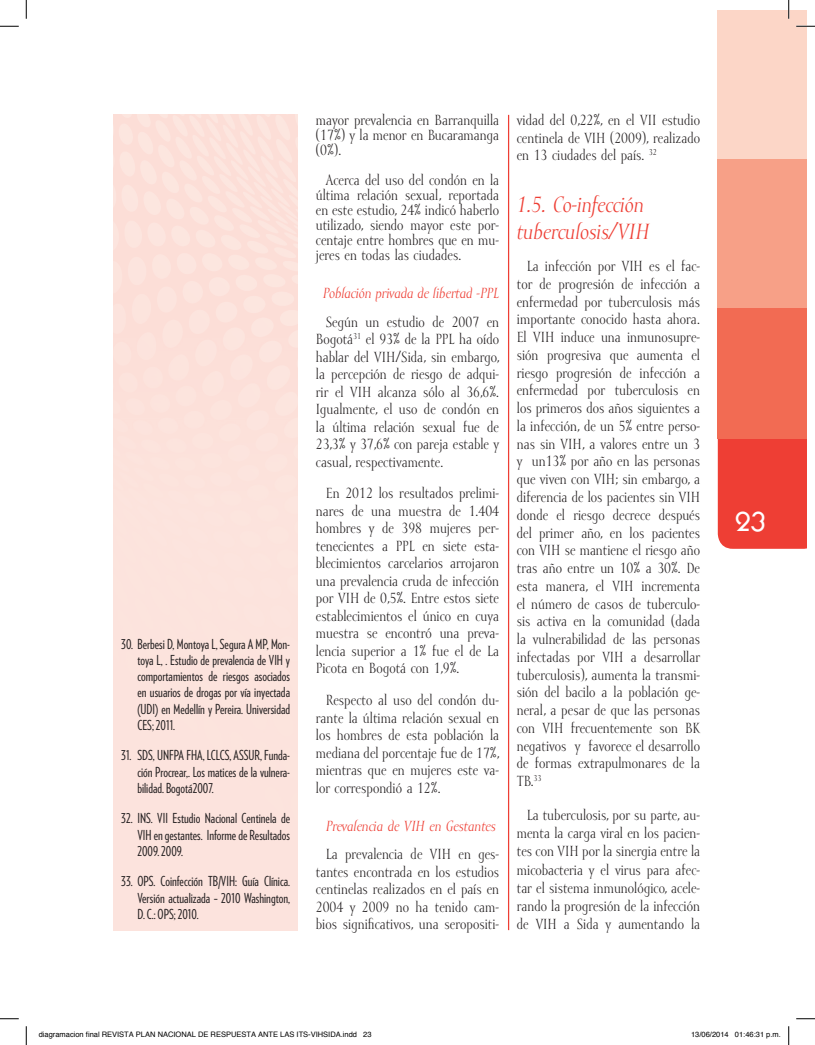
<style>
.page{position:relative;width:815px;height:1045px;background:#fff}
.page>*{position:absolute;margin:0;border:0;box-sizing:border-box;transform-origin:0 0}
.t1{font:25px "Bosanova";color:#fff}
.subtitulo_rojo{font:italic 22.5px/27px "Mramor";color:#ee3e34}
.texto_corrido{font:15px/17.5px "Mramor";color:#231f20;text-align:justify}
.texto_corrido-2{font:italic 15px "Mramor";color:#ee3e34}
.Notas{font:13.75px/16.2px "Verlag Compressed";color:#231f20;text-align:justify}
.t2{font:7.5px "Helvetica";color:#000}
</style>
<div class="page">
<div style="left:717px;top:438px;width:89px;height:111px;background:#ee3e34"></div>
<div style="left:717px;top:307px;width:89px;height:131px;background:#f26b53"></div>
<div style="left:717px;top:159px;width:89px;height:148px;background:#f7a087"></div>
<div style="left:717px;top:10px;width:89px;height:149px;background:#fcd6c7"></div>
<hr style="left:508px;top:115px;width:1px;height:815px;background:#ee3e34">
<svg style="left:0;top:25px;width:19px;height:2px"></svg>
<svg style="left:796px;top:25px;width:18px;height:2px"></svg>
<svg style="left:0;top:1018px;width:19px;height:1px"></svg>
<svg style="left:796px;top:1018px;width:18px;height:1px"></svg>
<svg style="left:25px;top:0;width:2px;height:19px"></svg>
<svg style="left:25px;top:1026px;width:2px;height:19px"></svg>
<svg style="left:788px;top:0;width:1px;height:19px"></svg>
<svg style="left:788px;top:1026px;width:1px;height:19px"></svg>
<p class="Notas" style="left:137px;top:635px;width:154px;text-indent:-16px">30. Berbesi D, Montoya L, Segura A MP, Mon&shy;toya L, . Estudio de prevalencia de VIH y comportamientos de riesgos asociados en usuarios de drogas por vía inyectada (UDI) en Medellín y Pereira. Universidad CES; 2011.</p>
<p class="Notas" style="left:137px;top:747px;width:154px;text-indent:-16px">31. SDS, UNFPA FHA, LCLCS, ASSUR, Funda&shy;ción Procrear,. Los matices de la vulnera&shy;bilidad. Bogotá2007.</p>
<p class="Notas" style="left:137px;top:810px;width:154px;text-indent:-16px">32. INS. VII Estudio Nacional Centinela de VIH en gestantes. Informe de Resultados 2009. 2009.</p>
<p class="Notas" style="left:137px;top:872px;width:154px;text-indent:-16px">33. OPS. Coinfección TB/VIH: Guía Clínica.<br>Versión actualizada – 2010 Washington, D. C.: OPS; 2010.</p>
<p class="texto_corrido" style="left:316px;top:115px;width:185px;line-height:15px">mayor prevalencia en Barranquilla (17%) y la menor en Bucaramanga (0%).</p>
<p class="texto_corrido" style="left:316px;top:174px;width:185px;line-height:15px;text-indent:10px">Acerca del uso del condón en la última relación sexual, reportada en este estudio, 24% indicó haberlo utilizado, siendo mayor este por&shy;centaje entre hombres que en mu&shy;jeres en todas las ciudades.</p>
<p class="texto_corrido-2" style="left:323px;top:285px;width:177px">Población privada de libertad -PPL</p>
<p class="texto_corrido" style="left:316px;top:315px;width:185px;text-indent:10px">Según un estudio de 2007 en Bogotá<sup>31</sup> el 93% de la PPL ha oído hablar del VIH/Sida, sin embargo, la percepción de riesgo de adqui&shy;rir el VIH alcanza sólo al 36,6%.<br>Igualmente, el uso de condón en la última relación sexual fue de 23,3% y 37,6% con pareja estable y casual, respectivamente.</p>
<p class="texto_corrido" style="left:316px;top:486px;width:185px;text-indent:10px">En 2012 los resultados prelimi&shy;nares de una muestra de 1.404 hombres y de 398 mujeres per&shy;tenecientes a PPL en siete esta&shy;blecimientos carcelarios arrojaron una prevalencia cruda de infección por VIH de 0,5%. Entre estos siete establecimientos el único en cuya muestra se encontró una preva&shy;lencia superior a 1% fue el de La Picota en Bogotá con 1,9%.</p>
<p class="texto_corrido" style="left:316px;top:693px;width:185px;text-indent:10px">Respecto al uso del condón du&shy;rante la última relación sexual en los hombres de esta población la mediana del porcentaje fue de 17%, mientras que en mujeres este va&shy;lor correspondió a 12%.</p>
<p class="texto_corrido-2" style="left:326px;top:818px;width:171px">Prevalencia de VIH en Gestantes</p>
<p class="texto_corrido" style="left:316px;top:847px;width:185px;text-indent:10px">La prevalencia de VIH en ges&shy;tantes encontrada en los estudios centinelas realizados en el país en 2004 y 2009 no ha tenido cam&shy;bios significativos, una seropositi-</p>
<p class="texto_corrido" style="left:516px;top:113px;width:185px">vidad del 0,22%, en el VII estudio centinela de VIH (2009), realizado en 13 ciudades del país. <sup>32</sup></p>
<p class="subtitulo_rojo" style="left:516px;top:194px;width:134px">1.5. Co-infección tuberculosis/VIH</p>
<p class="texto_corrido" style="left:516px;top:259px;width:185px;text-indent:10px">La infección por VIH es el fac&shy;tor de progresión de infección a enfermedad por tuberculosis más importante conocido hasta ahora.<br>El VIH induce una inmunosupre&shy;sión progresiva que aumenta el riesgo progresión de infección a enfermedad por tuberculosis en los primeros dos años siguientes a la infección, de un 5% entre perso&shy;nas sin VIH, a valores entre un 3 y un13% por año en las personas que viven con VIH; sin embargo, a diferencia de los pacientes sin VIH donde el riesgo decrece después del primer año, en los pacientes con VIH se mantiene el riesgo año tras año entre un 10% a 30%. De esta manera, el VIH incrementa el número de casos de tuberculo&shy;sis activa en la comunidad (dada la vulnerabilidad de las personas infectadas por VIH a desarrollar tuberculosis), aumenta la transmi&shy;sión del bacilo a la población ge&shy;neral, a pesar de que las personas con VIH frecuentemente son BK negativos y favorece el desarrollo de formas extrapulmonares de la TB.<sup>33</sup></p>
<p class="texto_corrido" style="left:516px;top:808px;width:185px;line-height:18.1px;text-indent:10px">La tuberculosis, por su parte, au&shy;menta la carga viral en los pacien&shy;tes con VIH por la sinergia entre la micobacteria y el virus para afec&shy;tar el sistema inmunológico, acele&shy;rando la progresión de la infección de VIH a Sida y aumentando la</p>
<h1 class="t1" style="left:735px;top:506px;width:32px">23</h1>
<p class="t2" style="left:39px;top:1029px;width:334px">diagramacion final REVISTA PLAN NACIONAL DE RESPUESTA ANTE LAS ITS-VIHSIDA.indd 23</p>
<p class="t2" style="left:691px;top:1029px;width:91px">13/06/2014 01:46:31 p.m.</p>
</div>
